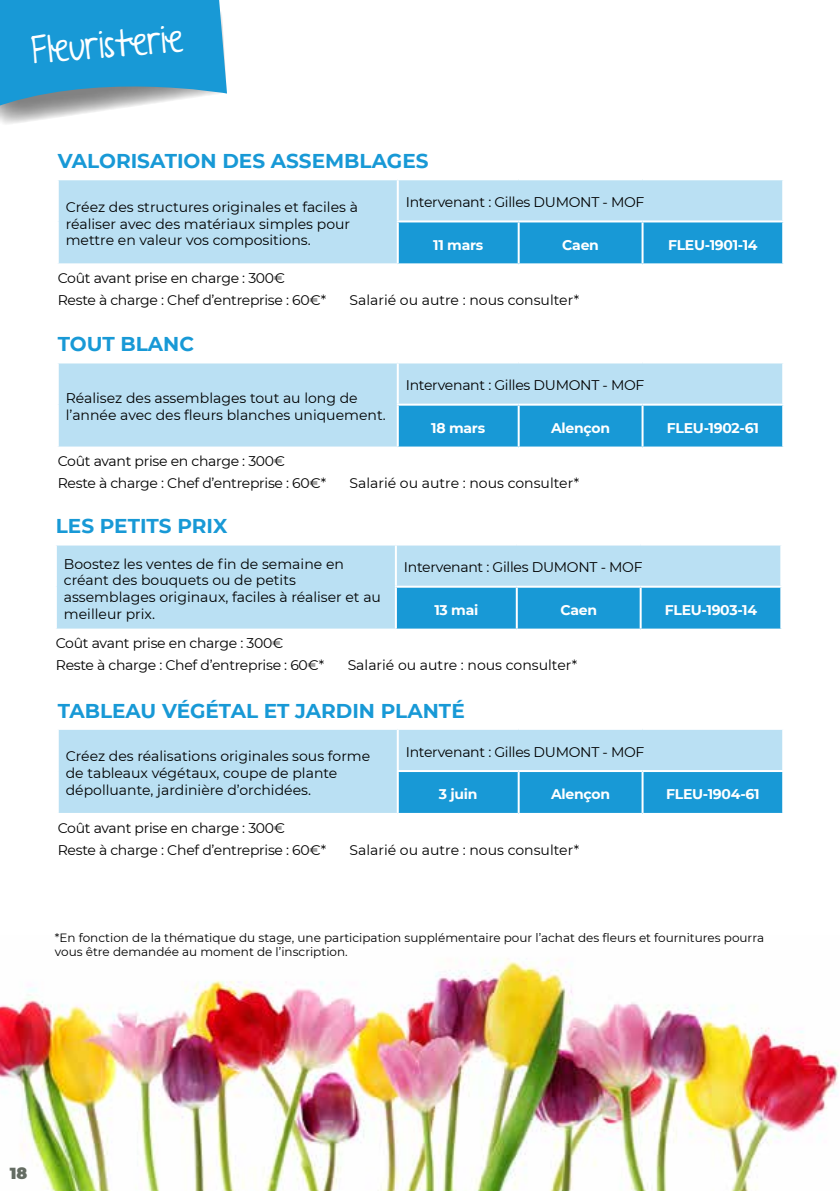
<style>
.page{position:relative;width:840px;height:1191px;background:#fff}
.page>*{position:absolute;margin:0;border:0;box-sizing:border-box;transform-origin:0 0}
.t1{font:36px "A Year Without Rain";color:#fff}
.t2{font:700 20px "Montserrat";color:#1899d6}
.t3{font:900 16px "Montserrat";color:#656d64}
.t4{font:14px/16.8px "Montserrat";color:#000}
.t5{font:14px/22.2px "Montserrat";letter-spacing:-.02em;color:#000}
.t6{font:700 14px "Montserrat";letter-spacing:-.02em;color:#fff}
.t7{font:12px/14.4px "Montserrat";color:#000}
</style>
<div class="page">
<img style="left:0;top:958px;width:839px;height:233px">
<svg style="left:0;top:0;width:227px;height:124px;background:#4ca9d5"></svg>
<div style="left:59px;top:180px;width:722px;height:83px;background:#bae0f3"></div>
<div style="left:398px;top:222px;width:383px;height:41px;background:#1899d6"></div>
<hr style="left:517px;top:222px;width:2px;height:41px;background:#fff">
<hr style="left:641px;top:222px;width:2px;height:41px;background:#fff">
<hr style="left:396px;top:180px;width:2px;height:40px;background:#fff">
<hr style="left:396px;top:220px;width:122px;height:2px;background:#fff">
<hr style="left:396px;top:222px;width:2px;height:41px;background:#fff">
<hr style="left:518px;top:220px;width:124px;height:2px;background:#fff">
<hr style="left:642px;top:220px;width:141px;height:2px;background:#fff">
<div style="left:59px;top:363px;width:722px;height:83px;background:#bae0f3"></div>
<div style="left:398px;top:406px;width:383px;height:40px;background:#1899d6"></div>
<hr style="left:517px;top:406px;width:2px;height:40px;background:#fff">
<hr style="left:641px;top:406px;width:2px;height:40px;background:#fff">
<hr style="left:396px;top:363px;width:2px;height:41px;background:#fff">
<hr style="left:396px;top:404px;width:122px;height:2px;background:#fff">
<hr style="left:396px;top:406px;width:2px;height:40px;background:#fff">
<hr style="left:518px;top:404px;width:124px;height:2px;background:#fff">
<hr style="left:642px;top:404px;width:141px;height:2px;background:#fff">
<div style="left:57px;top:545px;width:722px;height:83px;background:#bae0f3"></div>
<div style="left:396px;top:587px;width:383px;height:41px;background:#1899d6"></div>
<hr style="left:515px;top:587px;width:2px;height:41px;background:#fff">
<hr style="left:639px;top:587px;width:2px;height:41px;background:#fff">
<hr style="left:394px;top:545px;width:2px;height:40px;background:#fff">
<hr style="left:394px;top:585px;width:122px;height:2px;background:#fff">
<hr style="left:394px;top:587px;width:2px;height:41px;background:#fff">
<hr style="left:516px;top:585px;width:124px;height:2px;background:#fff">
<hr style="left:640px;top:585px;width:141px;height:2px;background:#fff">
<div style="left:59px;top:730px;width:722px;height:83px;background:#bae0f3"></div>
<div style="left:398px;top:772px;width:383px;height:41px;background:#1899d6"></div>
<hr style="left:517px;top:772px;width:2px;height:41px;background:#fff">
<hr style="left:641px;top:772px;width:2px;height:41px;background:#fff">
<hr style="left:396px;top:730px;width:2px;height:40px;background:#fff">
<hr style="left:396px;top:770px;width:122px;height:2px;background:#fff">
<hr style="left:396px;top:772px;width:2px;height:41px;background:#fff">
<hr style="left:518px;top:770px;width:124px;height:2px;background:#fff">
<hr style="left:642px;top:770px;width:141px;height:2px;background:#fff">
<h1 class="t1" style="left:30px;top:28px;width:153px;rotate:-5deg">Fleuristerie</h1>
<h2 class="t2" style="left:58px;top:146px;width:372px">VALORISATION DES ASSEMBLAGES</h2>
<p class="t4" style="left:66px;top:198px;width:293px">Créez des structures originales et faciles à réaliser avec des matériaux simples pour mettre en valeur vos compositions.</p>
<p class="t5" style="left:405px;top:191px;width:240px">Intervenant : Gilles DUMONT - MOF</p>
<p class="t6" style="left:433px;top:235px;width:52px">11 mars</p>
<p class="t6" style="left:562px;top:235px;width:38px">Caen</p>
<p class="t6" style="left:667px;top:235px;width:91px">FLEU-1901-14</p>
<p class="t5" style="left:58px;top:266px;width:270px">Coût avant prise en charge : 300€<br>Reste à charge : Chef d’entreprise : 60€*</p>
<h2 class="t2" style="left:58px;top:329px;width:138px">TOUT BLANC</h2>
<p class="t4" style="left:349px;top:291px;width:231px">Salarié ou autre : nous consulter*</p>
<p class="t4" style="left:66px;top:389px;width:321px">Réalisez des assemblages tout au long de l’année avec des fleurs blanches uniquement.</p>
<p class="t5" style="left:405px;top:374px;width:240px">Intervenant : Gilles DUMONT - MOF</p>
<p class="t6" style="left:431px;top:418px;width:55px">18 mars</p>
<p class="t6" style="left:551px;top:418px;width:60px">Alençon</p>
<p class="t6" style="left:666px;top:418px;width:93px">FLEU-1902-61</p>
<p class="t5" style="left:58px;top:449px;width:270px">Coût avant prise en charge : 300€<br>Reste à charge : Chef d’entreprise : 60€*</p>
<p class="t4" style="left:349px;top:474px;width:231px">Salarié ou autre : nous consulter*</p>
<h2 class="t2" style="left:56px;top:511px;width:173px">LES PETITS PRIX</h2>
<p class="t4" style="left:64px;top:555px;width:318px">Boostez les ventes de fin de semaine en créant des bouquets ou de petits assemblages originaux, faciles à réaliser et au meilleur prix.</p>
<p class="t5" style="left:403px;top:556px;width:240px">Intervenant : Gilles DUMONT - MOF</p>
<p class="t6" style="left:434px;top:600px;width:45px">13 mai</p>
<p class="t6" style="left:560px;top:600px;width:38px">Caen</p>
<p class="t6" style="left:664px;top:600px;width:94px">FLEU-1903-14</p>
<p class="t5" style="left:56px;top:631px;width:270px">Coût avant prise en charge : 300€<br>Reste à charge : Chef d’entreprise : 60€*</p>
<p class="t4" style="left:347px;top:656px;width:231px">Salarié ou autre : nous consulter*</p>
<h2 class="t2" style="left:58px;top:696px;width:408px">TABLEAU VÉGÉTAL ET JARDIN PLANTÉ</h2>
<p class="t4" style="left:66px;top:747px;width:306px">Créez des réalisations originales sous forme de tableaux végétaux, coupe de plante dépolluante, jardinière d’orchidées.</p>
<p class="t5" style="left:405px;top:740px;width:240px">Intervenant : Gilles DUMONT - MOF</p>
<p class="t6" style="left:438px;top:784px;width:40px">3 juin</p>
<p class="t6" style="left:551px;top:784px;width:60px">Alençon</p>
<p class="t6" style="left:665px;top:784px;width:95px">FLEU-1904-61</p>
<p class="t5" style="left:58px;top:816px;width:270px">Coût avant prise en charge : 300€<br>Reste à charge : Chef d’entreprise : 60€*</p>
<p class="t4" style="left:349px;top:841px;width:231px">Salarié ou autre : nous consulter*</p>
<p class="t7" style="left:55px;top:930px;width:710px">*En fonction de la thématique du stage, une participation supplémentaire pour l’achat des fleurs et fournitures pourra vous être demandée au moment de l’inscription.</p>
<p class="t3" style="left:10px;top:1161px;width:19px">18</p>
</div>
